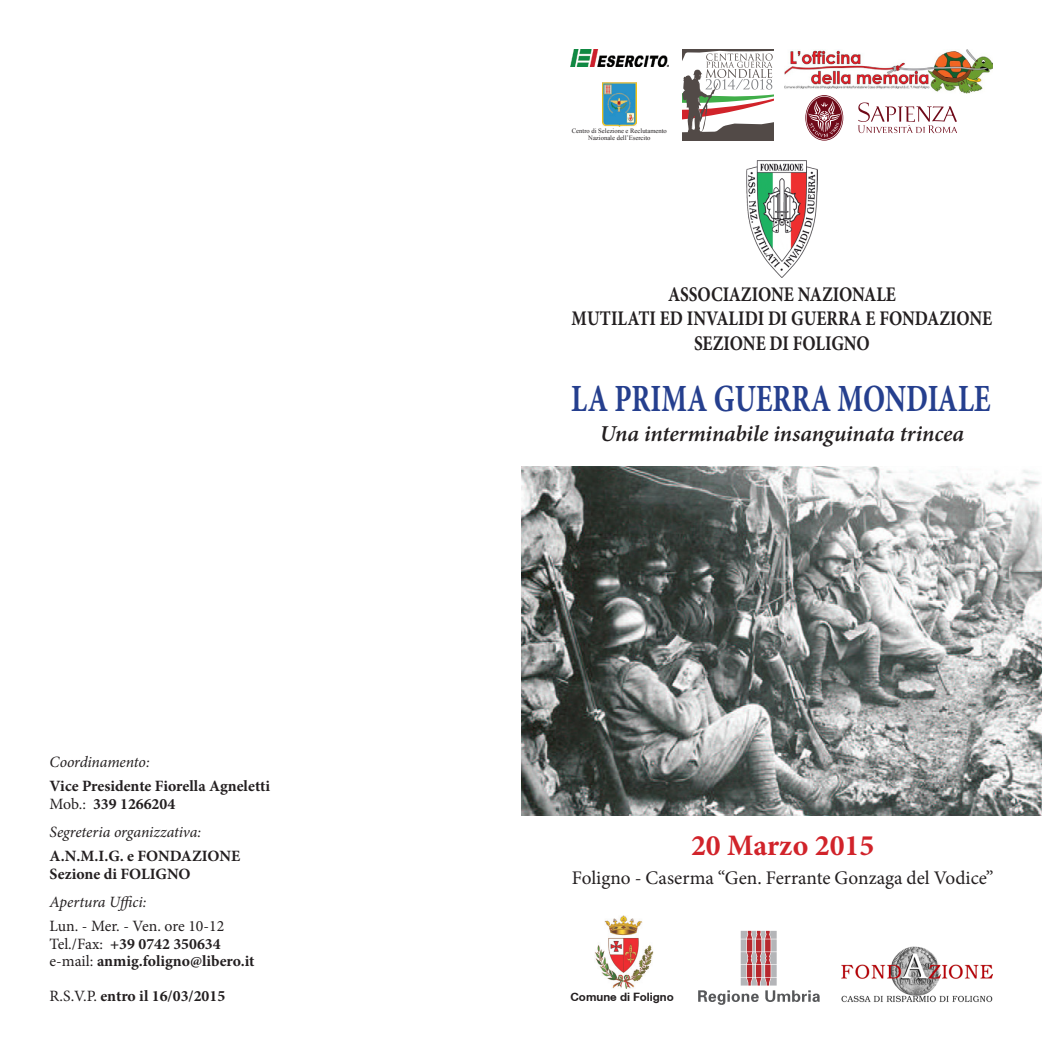
<style>
.page{position:relative;width:1042px;height:1042px;background:#fff}
.page>*{position:absolute;margin:0;border:0;box-sizing:border-box;transform-origin:0 0}
.t1{font:700 38.5px "Minion Pro";color:#253f8e;scale:.75 1}
.t2{font:700 29.75px "Minion Pro";color:#d1232a}
.t3{font:italic 600 22.75px "Minion Pro";letter-spacing:-.005em;color:#231f20}
.t4{font:700 20.82px "Minion Pro";color:#231f20;scale:.83 1}
.t5{font:19.25px "Minion Pro";color:#231f20}
.t6{font:700 15.75px "Minion Pro";color:#231f20}
.t7{font:italic 15.75px "Minion Pro";letter-spacing:-.01em;color:#231f20}
.t8{font:15.75px "Minion Pro";letter-spacing:-.005em;color:#231f20}
.t9{font:700 11.55px "Helvetica Neue CE";color:#231f20}
.t10{font:6.65px/6.6px "Times New Roman";color:#231f20;text-align:center}
.s1{font-weight:400}
</style>
<div class="page">
<svg style="left:698px;top:931px;width:121px;height:74px"></svg>
<img style="left:746px;top:160px;width:71px;height:117px">
<img style="left:785px;top:50px;width:208px;height:44px">
<img style="left:521px;top:466px;width:521px;height:349px">
<svg style="left:805px;top:95px;width:38px;height:46px"></svg>
<svg style="left:858px;top:102px;width:99px;height:31px"></svg>
<svg style="left:806px;top:96px;width:36px;height:44px"></svg>
<img style="left:841px;top:946px;width:152px;height:57px">
<img style="left:595px;top:916px;width:58px;height:72px">
<img style="left:570px;top:50px;width:98px;height:17px">
<img style="left:602px;top:82px;width:34px;height:44px">
<svg style="left:682px;top:50px;width:91px;height:91px"></svg>
<p class="t7" style="left:50px;top:751px;width:102px">Coordinamento:</p>
<p class="t6" style="left:50px;top:775px;width:222px">Vice Presidente Fiorella Agneletti</p>
<p class="t6" style="left:50px;top:793px;width:127px"><span class="s1">Mob.:</span> 339 1266204</p>
<p class="t7" style="left:50px;top:821px;width:153px">Segreteria organizzativa:</p>
<p class="t6" style="left:50px;top:845px;width:192px">A.N.M.I.G. e FONDAZIONE</p>
<p class="t6" style="left:50px;top:863px;width:142px">Sezione di FOLIGNO</p>
<p class="t7" style="left:50px;top:891px;width:98px">Apertura Uffici:</p>
<p class="t8" style="left:50px;top:916px;width:176px">Lun. - Mer. - Ven. ore 10-12</p>
<p class="t6" style="left:50px;top:933px;width:173px"><span class="s1">Tel./Fax:</span> +39 0742 350634</p>
<p class="t6" style="left:50px;top:950px;width:206px"><span class="s1">e-mail:</span> anmig.foligno@libero.it</p>
<p class="t6" style="left:50px;top:985px;width:177px"><span class="s1">R.S.V.P.</span> entro il 16/03/2015</p>
<p class="t10" style="left:572px;top:128px;width:97px">Centro di Selezione e Reclutamento<br>Nazionale dell’Esercito</p>
<p class="t4" style="left:668px;top:279px;width:276px">ASSOCIAZIONE NAZIONALE</p>
<p class="t4" style="left:572px;top:304px;width:508px">MUTILATI ED INVALIDI DI GUERRA E FONDAZIONE</p>
<p class="t4" style="left:694px;top:328px;width:213px">SEZIONE DI FOLIGNO</p>
<p class="t1" style="left:571px;top:372px;width:561px">LA PRIMA GUERRA MONDIALE</p>
<p class="t3" style="left:600px;top:418px;width:366px">Una interminabile insanguinata trincea</p>
<p class="t2" style="left:691px;top:825px;width:185px">20 Marzo 2015</p>
<p class="t5" style="left:572px;top:864px;width:423px">Foligno - Caserma “Gen. Ferrante Gonzaga del Vodice”</p>
<p class="t9" style="left:570px;top:990px;width:105px">Comune di Foligno</p>
</div>
